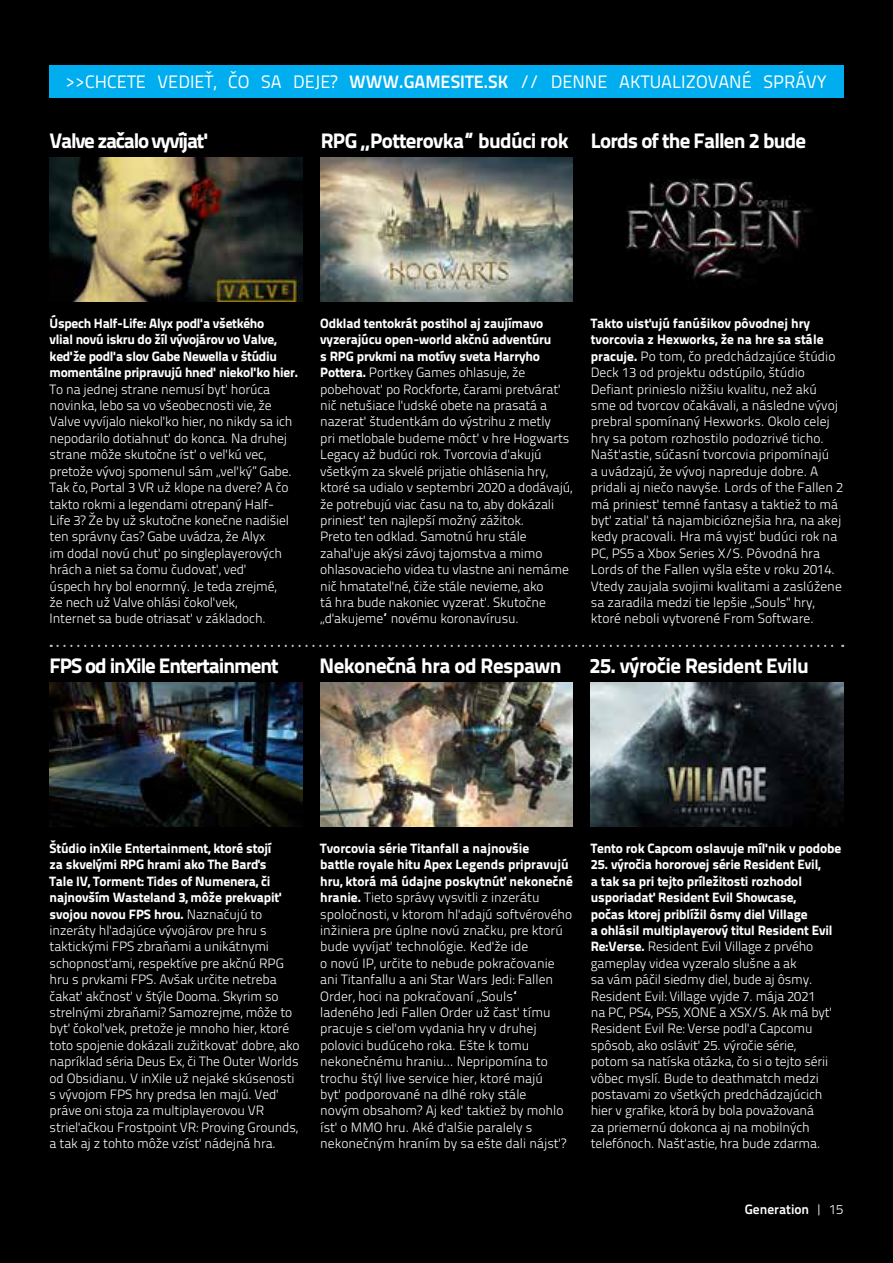
<style>
.page{position:relative;width:893px;height:1263px;background:#000}
.page>*{position:absolute;margin:0;border:0;box-sizing:border-box;transform-origin:0 0}
.t1{font:800 21px "Titillium Text 22 L";letter-spacing:-.03em;color:#fff}
.t2{font:800 21px "Titillium Text 22 L";letter-spacing:-.05em;color:#fff}
.t3{font:800 21px "Titillium Text 22 L";letter-spacing:-.06em;color:#fff}
.t4{font:18px "Titillium Text 22 L";color:#fff}
.t5{font:300 13.5px/16.4px "Titillium Text 22 L";letter-spacing:-.01em;color:#fff}
.t6{font:800 13.5px/16.4px "Titillium Text 22 L";letter-spacing:-.02em;color:#fff}
.t7{font:700 13.5px "Titillium Text 22 L";color:#fff}
.s1{font-weight:700}
.s2{font-weight:800}
.s3{font-weight:300}
</style>
<div class="page">
<div style="left:49px;top:65px;width:794px;height:33px;background:#00aeef"></div>
<svg style="left:51px;top:645px;width:792px;height:2px"></svg>
<img style="left:50px;top:157px;width:252px;height:145px">
<img style="left:320px;top:157px;width:253px;height:145px">
<img style="left:626px;top:179px;width:186px;height:100px">
<img style="left:50px;top:683px;width:252px;height:144px">
<img style="left:320px;top:683px;width:253px;height:144px">
<img style="left:591px;top:683px;width:252px;height:144px">
<h2 class="t4" style="left:66px;top:69px;width:762px">&gt;&gt;CHCETE VEDIEŤ, ČO SA DEJE? <span class="s1">WWW.GAMESITE.SK</span> // DENNE AKTUALIZOVANÉ SPRÁVY</h2>
<h1 class="t3" style="left:50px;top:124px;width:159px">Valve začalo vyvíjať</h1>
<h1 class="t1" style="left:321px;top:124px;width:249px">RPG „Potterovka“ budúci rok</h1>
<h1 class="t1" style="left:591px;top:124px;width:217px">Lords of the Fallen 2 bude</h1>
<p class="t6" style="left:50px;top:314px;width:250px">Úspech Half-Life: Alyx podľa všetkého<br>vlial novú iskru do žíl vývojárov vo Valve, keďže podľa slov Gabe Newella v štúdiu momentálne pripravujú hneď niekoľko hier.</p>
<p class="t5" style="left:50px;top:380px;width:244px">To na jednej strane nemusí byť horúca novinka, lebo sa vo všeobecnosti vie, že Valve vyvíjalo niekoľko hier, no nikdy sa ich nepodarilo dotiahnuť do konca. Na druhej strane môže skutočne ísť o veľkú vec, pretože vývoj spomenul sám „veľký” Gabe.<br>Tak čo, Portal 3 VR už klope na dvere? A čo takto rokmi a legendami otrepaný Half-Life 3? Že by už skutočne konečne nadišiel ten správny čas? Gabe uvádza, že Alyx<br>im dodal novú chuť po singleplayerových hrách a niet sa čomu čudovať, veď<br>úspech hry bol enormný. Je teda zrejmé, že nech už Valve ohlási čokoľvek,<br>Internet sa bude otriasať v základoch.</p>
<h1 class="t2" style="left:50px;top:649px;width:230px">FPS od inXile Entertainment</h1>
<p class="t5" style="left:320px;top:314px;width:254px"><span class="s2">Odklad tentokrát postihol aj zaujímavo vyzerajúcu open-world akčnú adventúru<br>s RPG prvkmi na motívy sveta Harryho Pottera.</span> Portkey Games ohlasuje, že pobehovať po Rockforte, čarami pretvárať nič netušiace ľudské obete na prasatá a nazerať študentkám do výstrihu z metly<br>pri metlobale budeme môcť v hre Hogwarts Legacy až budúci rok. Tvorcovia ďakujú všetkým za skvelé prijatie ohlásenia hry, ktoré sa udialo v septembri 2020 a dodávajú, že potrebujú viac času na to, aby dokázali priniesť ten najlepší možný zážitok.<br>Preto ten odklad. Samotnú hru stále zahaľuje akýsi závoj tajomstva a mimo ohlasovacieho videa tu vlastne ani nemáme nič hmatateľné, čiže stále nevieme, ako<br>tá hra bude nakoniec vyzerať. Skutočne „ďakujeme“ novému koronavírusu.</p>
<h1 class="t1" style="left:320px;top:649px;width:243px">Nekonečná hra od Respawn</h1>
<p class="t5" style="left:591px;top:314px;width:254px"><span class="s2">Takto uisťujú fanúšikov pôvodnej hry tvorcovia z Hexworks, že na hre sa stále pracuje.</span> Po tom, čo predchádzajúce štúdio Deck 13 od projektu odstúpilo, štúdio Defiant prinieslo nižšiu kvalitu, než akú sme od tvorcov očakávali, a následne vývoj prebral spomínaný Hexworks. Okolo celej hry sa potom rozhostilo podozrivé ticho.<br>Našťastie, súčasní tvorcovia pripomínajú<br>a uvádzajú, že vývoj napreduje dobre. A pridali aj niečo navyše. Lords of the Fallen 2 má priniesť temné fantasy a taktiež to má byť zatiaľ tá najambicióznejšia hra, na akej kedy pracovali. Hra má vyjsť budúci rok na PC, PS5 a Xbox Series X/S. Pôvodná hra Lords of the Fallen vyšla ešte v roku 2014.<br>Vtedy zaujala svojimi kvalitami a zaslúžene sa zaradila medzi tie lepšie „Souls" hry, ktoré neboli vytvorené From Software.</p>
<h1 class="t1" style="left:590px;top:649px;width:221px">25. výročie Resident Evilu</h1>
<p class="t5" style="left:50px;top:839px;width:252px"><span class="s2">Štúdio inXile Entertainment, ktoré stojí<br>za skvelými RPG hrami ako The Bard's<br>Tale IV, Torment: Tides of Numenera, či najnovším Wasteland 3, môže prekvapiť svojou novou FPS hrou.</span> Naznačujú to inzeráty hľadajúce vývojárov pre hru s taktickými FPS zbraňami a unikátnymi schopnosťami, respektíve pre akčnú RPG hru s prvkami FPS. Avšak určite netreba čakať akčnosť v štýle Dooma. Skyrim so strelnými zbraňami? Samozrejme, môže to byť čokoľvek, pretože je mnoho hier, ktoré toto spojenie dokázali zužitkovať dobre, ako napríklad séria Deus Ex, či The Outer Worlds od Obsidianu. V inXile už nejaké skúsenosti s vývojom FPS hry predsa len majú. Veď práve oni stoja za multiplayerovou VR strieľačkou Frostpoint VR: Proving Grounds, a tak aj z tohto môže vzísť nádejná hra.</p>
<p class="t5" style="left:320px;top:839px;width:254px"><span class="s2">Tvorcovia série Titanfall a najnovšie<br>battle royale hitu Apex Legends pripravujú hru, ktorá má údajne poskytnúť nekonečné hranie.</span> Tieto správy vysvitli z inzerátu spoločnosti, v ktorom hľadajú softvérového inžiniera pre úplne novú značku, pre ktorú bude vyvíjať technológie. Keďže ide<br>o novú IP, určite to nebude pokračovanie ani Titanfallu a ani Star Wars Jedi: Fallen Order, hoci na pokračovaní „Souls“ ladeného Jedi Fallen Order už časť tímu pracuje s cieľom vydania hry v druhej polovici budúceho roka. Ešte k tomu nekonečnému hraniu... Nepripomína to trochu štýl live service hier, ktoré majú<br>byť podporované na dlhé roky stále<br>novým obsahom? Aj keď taktiež by mohlo ísť o MMO hru. Aké ďalšie paralely s nekonečným hraním by sa ešte dali nájsť?</p>
<p class="t6" style="left:591px;top:839px;width:252px">Tento rok Capcom oslavuje míľnik v podobe</p>
<p class="t5" style="left:591px;top:856px;width:243px"><span class="s2">25. výročia hororovej série Resident Evil,<br>a tak sa pri tejto príležitosti rozhodol usporiadať Resident Evil Showcase, počas ktorej priblížil ôsmy diel Village<br>a ohlásil multiplayerový titul Resident Evil Re:Verse.</span> Resident Evil Village z prvého gameplay videa vyzeralo slušne a ak<br>sa vám páčil siedmy diel, bude aj ôsmy.<br>Resident Evil: Village vyjde 7. mája 2021 na PC, PS4, PS5, XONE a XSX/S. Ak má byť Resident Evil Re: Verse podľa Capcomu spôsob, ako osláviť 25. výročie série, potom sa natíska otázka, čo si o tejto sérii vôbec myslí. Bude to deathmatch medzi postavami zo všetkých predchádzajúcich hier v grafike, ktorá by bola považovaná<br>za priemernú dokonca aj na mobilných telefónoch. Našťastie, hra bude zdarma.</p>
<p class="t7" style="left:745px;top:1199px;width:100px">Generation <span class="s3">| 15</span></p>
</div>
